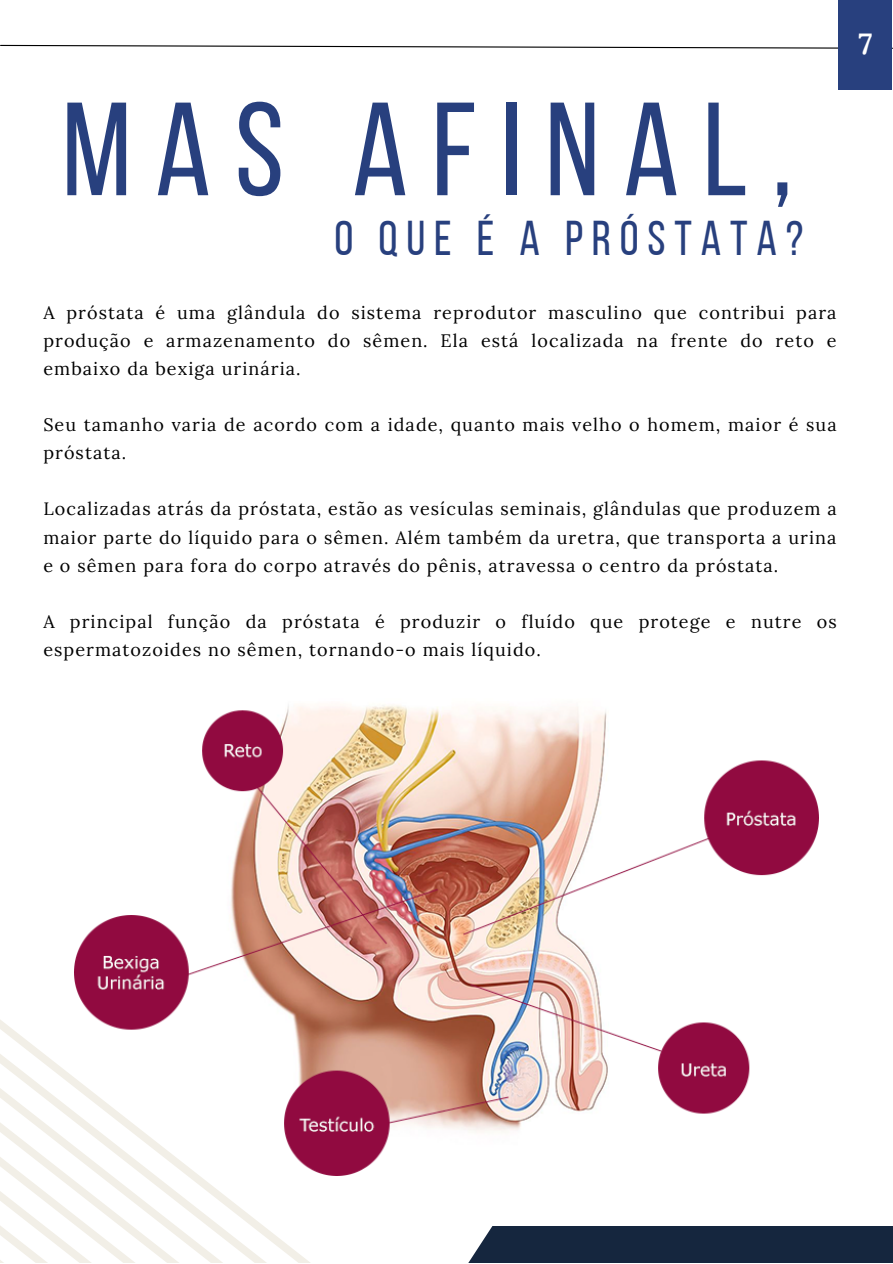
<style>
.page{position:relative;width:893px;height:1264px;background:#fff}
.page>*{position:absolute;margin:0;border:0;box-sizing:border-box;transform-origin:0 0}
.t1{font:132.3px "Bebas Neue";letter-spacing:.18em;color:#28407e}
.t2{font:48.75px "Bebas Neue";letter-spacing:.18em;color:#28407e}
.t3{font:700 29.7px "Lora";color:#fff}
.t4{font:18px/28px "Lora";letter-spacing:.06em;color:#000;text-align:justify}
</style>
<div class="page">
<div style="left:644px;top:1226px;width:248px;height:36px;background:#15263e"></div>
<svg style="left:469px;top:1226px;width:175px;height:36px;background:#24344a"></svg>
<img style="left:77px;top:705px;width:741px;height:427px">
<svg style="left:0;top:954px;width:465px;height:308px"></svg>
<svg style="left:0;top:44px;width:892px;height:5px"></svg>
<div style="left:838px;top:0;width:53px;height:89px;background:#28407e"></div>
<h1 class="t1" style="left:62px;top:96px;width:731px">MAS AFINAL,</h1>
<h2 class="t2" style="left:334px;top:218px;width:470px">O QUE É A PRÓSTATA?</h2>
<p class="t4" style="left:43px;top:298px;width:794px">A próstata é uma glândula do sistema reprodutor masculino que contribui para produção e armazenamento do sêmen. Ela está localizada na frente do reto e embaixo da bexiga urinária.</p>
<p class="t4" style="left:43px;top:410px;width:794px">Seu tamanho varia de acordo com a idade, quanto mais velho o homem, maior é sua próstata.</p>
<p class="t4" style="left:43px;top:495px;width:795px">Localizadas atrás da próstata, estão as vesículas seminais, glândulas que produzem a maior parte do líquido para o sêmen. Além também da uretra, que transporta a urina e o sêmen para fora do corpo através do pênis, atravessa o centro da próstata.</p>
<p class="t4" style="left:43px;top:607px;width:794px">A principal função da próstata é produzir o fluído que protege e nutre os espermatozoides no sêmen, tornando-o mais líquido.</p>
<h3 class="t3" style="left:858px;top:25px;width:15px">7</h3>
</div>
